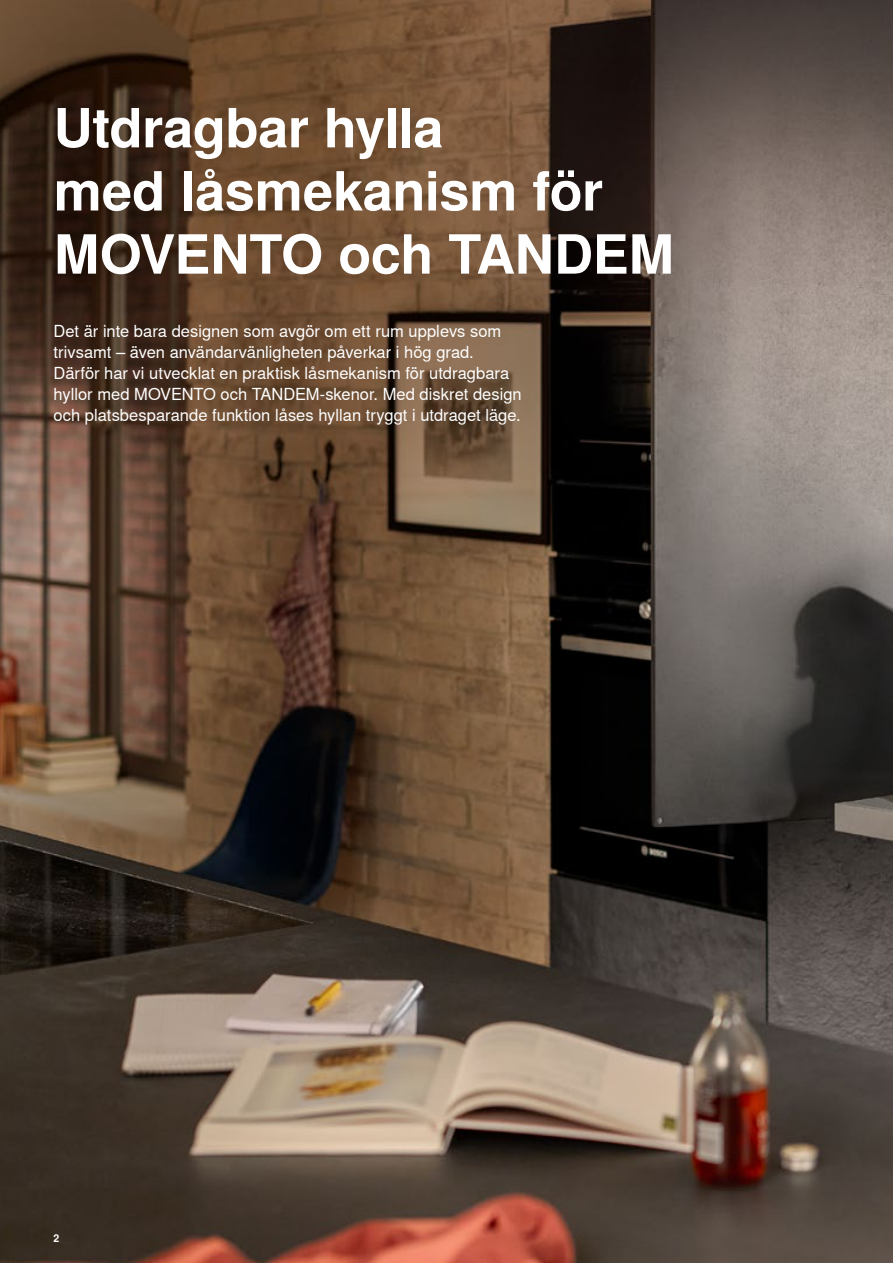
<style>
.page{position:relative;width:893px;height:1263px;background:#fff}
.page>*{position:absolute;margin:0;border:0;box-sizing:border-box;transform-origin:0 0}
._36_Head_A4_White_Bold{font:700 54px/63.2px "Nimbus Sans Global";letter-spacing:-.01em;color:#fff}
._11_Intro_White_Regular{font:16.5px/21px "Nimbus Sans Global";color:#fff}
._07_Pagenumber_Black_Bold_Left{font:700 10.5px "Nimbus Sans Global";color:#fff}
</style>
<div class="page">
<img style="left:0;top:0;width:893px;height:1263px">
<p class="_36_Head_A4_White_Bold" style="left:54px;top:97px;width:623px">Utdragbar hylla<br>med låsmekanism för<br>MOVENTO och TANDEM</p>
<p class="_11_Intro_White_Regular" style="left:54px;top:321px;width:470px">Det är inte bara designen som avgör om ett rum upplevs som trivsamt – även användarvänligheten påverkar i hög grad.<br>Därför har vi utvecklat en praktisk låsmekanism för utdragbara hyllor med MOVENTO och TANDEM-skenor. Med diskret design och platsbesparande funktion låses hyllan tryggt i utdraget läge.</p>
<p class="_07_Pagenumber_Black_Bold_Left" style="left:54px;top:1232px;width:7px">2</p>
</div>
